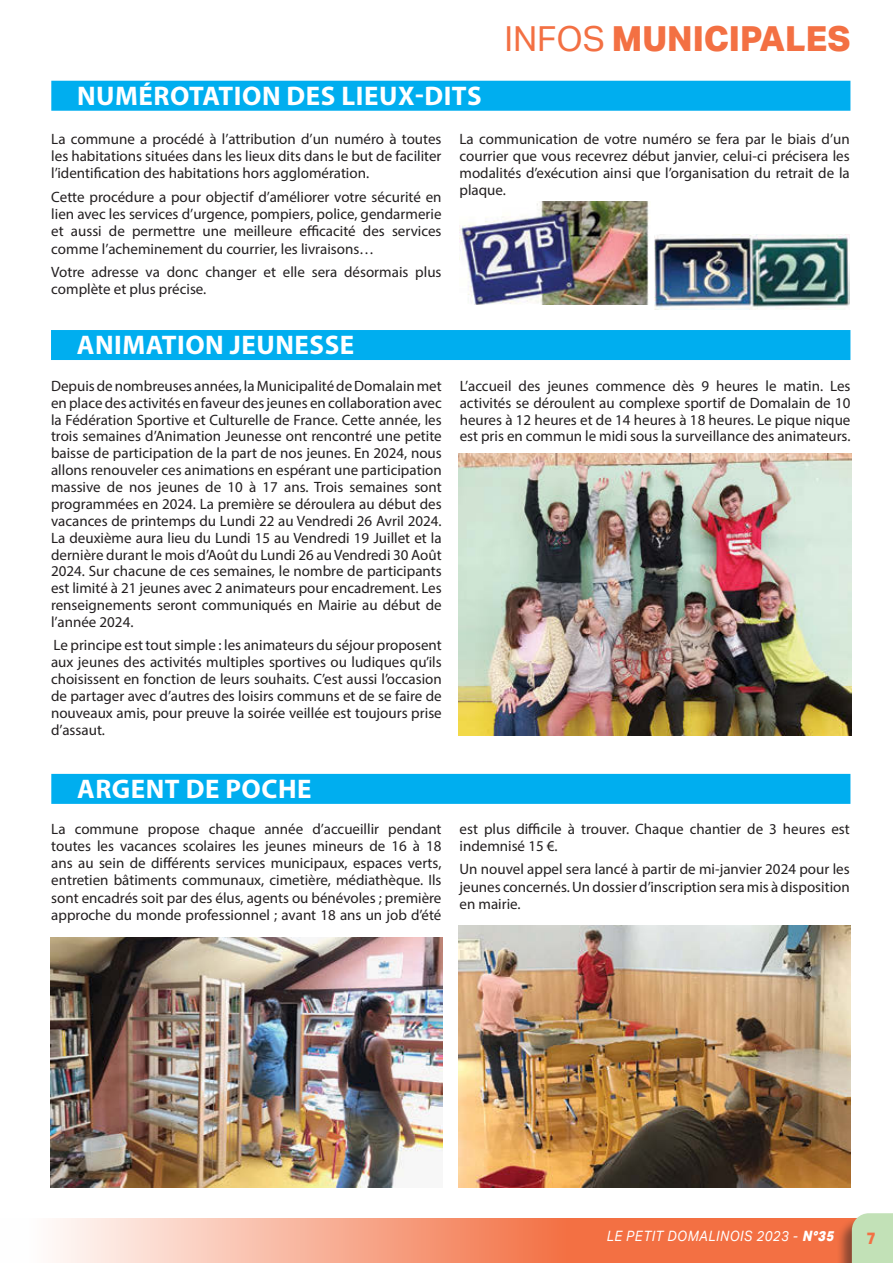
<style>
.page{position:relative;width:893px;height:1263px;background:#fff}
.page>*{position:absolute;margin:0;border:0;box-sizing:border-box;transform-origin:0 0}
.t1{font:800 34.5px "Aktiv Grotesk";color:#f37043}
.Titres_1_ligne{font:700 27px "Myriad Pro";letter-spacing:.02em;color:#fff}
.t2{font:800 16.5px "Aktiv Grotesk";color:#f37043;scale:.9 1}
.Texte_courant{font:15px/16.8px "Myriad Pro";color:#231f20;text-align:justify}
.t3{font:italic 14.25px "Aktiv Grotesk";letter-spacing:.05em;color:#fff;scale:.9 1}
.s1{font-weight:400}
.s2{font-weight:800}
</style>
<div class="page">
<svg style="left:54px;top:1218px;width:782px;height:45px;background:#f69c7d"></svg>
<div style="left:836px;top:1215px;width:57px;height:48px;background:#231f20;opacity:.5"></div>
<div style="left:852px;top:1213px;width:41px;height:50px;background:#c2e1b7"></div>
<div style="left:51px;top:81px;width:799px;height:30px;background:#00aeef"></div>
<div style="left:51px;top:774px;width:799px;height:30px;background:#00aeef"></div>
<div style="left:51px;top:330px;width:799px;height:30px;background:#00aeef"></div>
<img style="left:459px;top:454px;width:392px;height:282px">
<img style="left:50px;top:938px;width:393px;height:250px">
<img style="left:458px;top:926px;width:393px;height:262px">
<img style="left:655px;top:235px;width:195px;height:74px">
<img style="left:459px;top:201px;width:190px;height:103px">
<p class="Titres_1_ligne" style="left:77px;top:78px;width:406px">NUMÉROTATION DES LIEUX-DITS</p>
<h1 class="t1" style="left:504px;top:19px;width:347px"><span class="s1">INFOS</span> MUNICIPALES</h1>
<p class="Texte_courant" style="left:51px;top:130px;width:392px;line-height:17.2px">La commune a procédé à l’attribution d’un numéro à toutes les habitations situées dans les lieux dits dans le but de faciliter l’identification des habitations hors agglomération.</p>
<p class="Texte_courant" style="left:51px;top:188px;width:392px;line-height:17.2px">Cette procédure a pour objectif d’améliorer votre sécurité en lien avec les services d’urgence, pompiers, police, gendarmerie et aussi de permettre une meilleure efficacité des services comme l’acheminement du courrier, les livraisons…</p>
<p class="Texte_courant" style="left:51px;top:263px;width:392px;line-height:17.2px">Votre adresse va donc changer et elle sera désormais plus complète et plus précise.</p>
<p class="Titres_1_ligne" style="left:77px;top:327px;width:279px">ANIMATION JEUNESSE</p>
<p class="Texte_courant" style="left:51px;top:377px;width:392px">Depuis de nombreuses années, la Municipalité de Domalain met en place des activités en faveur des jeunes en collaboration avec la Fédération Sportive et Culturelle de France. Cette année, les trois semaines d’Animation Jeunesse ont rencontré une petite baisse de participation de la part de nos jeunes. En 2024, nous allons renouveler ces animations en espérant une participation massive de nos jeunes de 10 à 17 ans. Trois semaines sont programmées en 2024. La première se déroulera au début des vacances de printemps du Lundi 22 au Vendredi 26 Avril 2024.<br>La deuxième aura lieu du Lundi 15 au Vendredi 19 Juillet et la dernière durant le mois d’Août du Lundi 26 au Vendredi 30 Août 2024. Sur chacune de ces semaines, le nombre de participants est limité à 21 jeunes avec 2 animateurs pour encadrement. Les renseignements seront communiqués en Mairie au début de l’année 2024.</p>
<p class="Texte_courant" style="left:51px;top:637px;width:392px">Le principe est tout simple : les animateurs du séjour proposent aux jeunes des activités multiples sportives ou ludiques qu’ils choisissent en fonction de leurs souhaits. C’est aussi l’occasion de partager avec d’autres des loisirs communs et de se faire de nouveaux amis, pour preuve la soirée veillée est toujours prise d’assaut.</p>
<p class="Titres_1_ligne" style="left:77px;top:771px;width:236px">ARGENT DE POCHE</p>
<p class="Texte_courant" style="left:460px;top:130px;width:392px;line-height:17.2px">La communication de votre numéro se fera par le biais d’un courrier que vous recevrez début janvier, celui-ci précisera les modalités d’exécution ainsi que l’organisation du retrait de la plaque.</p>
<p class="Texte_courant" style="left:460px;top:377px;width:392px">L’accueil des jeunes commence dès 9 heures le matin. Les activités se déroulent au complexe sportif de Domalain de 10 heures à 12 heures et de 14 heures à 18 heures. Le pique nique est pris en commun le midi sous la surveillance des animateurs.</p>
<p class="Texte_courant" style="left:51px;top:820px;width:392px;line-height:17.2px">La commune propose chaque année d’accueillir pendant toutes les vacances scolaires les jeunes mineurs de 16 à 18 ans au sein de différents services municipaux, espaces verts, entretien bâtiments communaux, cimetière, médiathèque. Ils sont encadrés soit par des élus, agents ou bénévoles ; première approche du monde professionnel ; avant 18 ans un job d’été</p>
<p class="Texte_courant" style="left:460px;top:820px;width:392px;line-height:17.2px">est plus difficile à trouver. Chaque chantier de 3 heures est indemnisé 15 €.</p>
<p class="Texte_courant" style="left:460px;top:860px;width:392px;line-height:17.2px">Un nouvel appel sera lancé à partir de mi-janvier 2024 pour les jeunes concernés. Un dossier d’inscription sera mis à disposition en mairie.</p>
<p class="t3" style="left:607px;top:1228px;width:260px">LE PETIT DOMALINOIS 2023 - <span class="s2">N°35</span></p>
<p class="t2" style="left:867px;top:1229px;width:11px">7</p>
</div>
